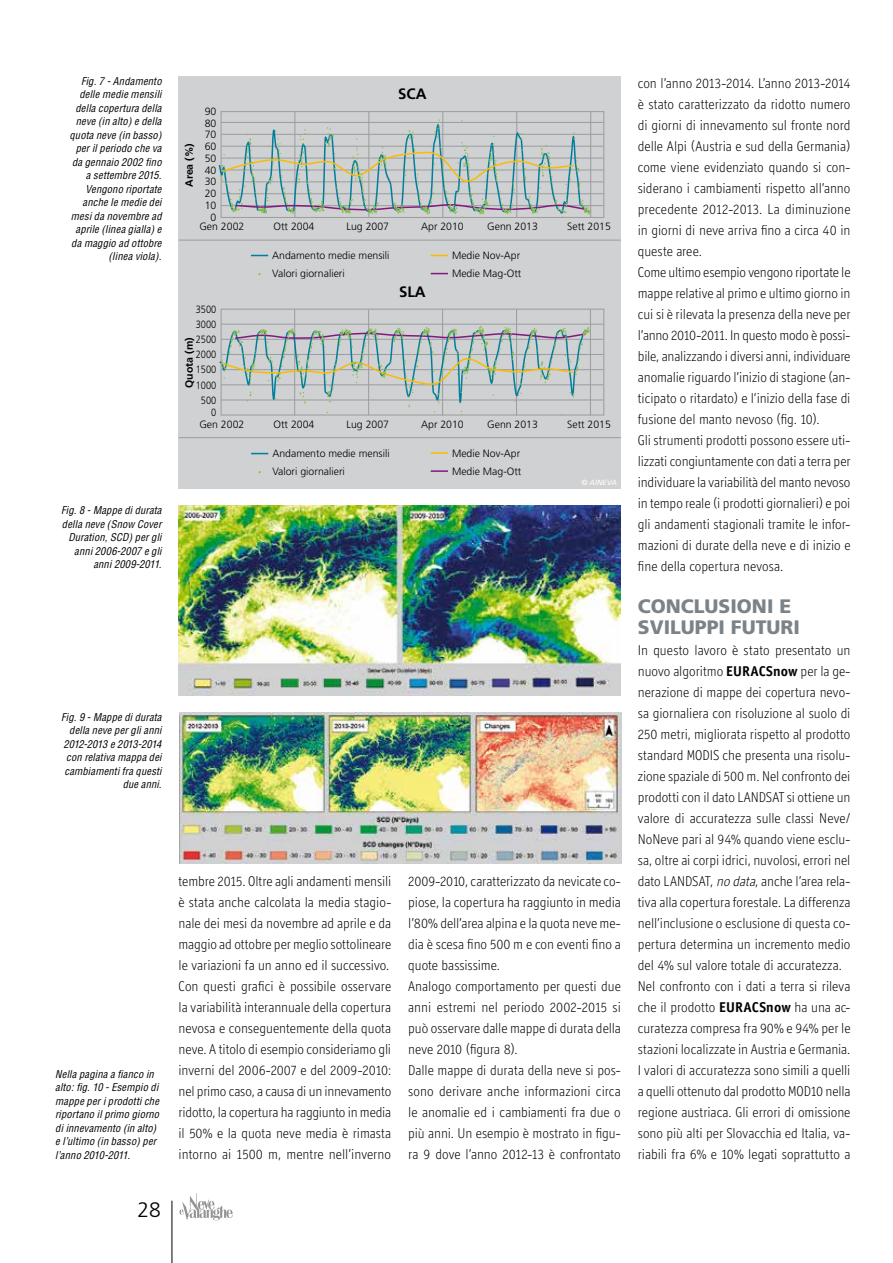
<style>
.page{position:relative;width:893px;height:1263px;background:#fff}
.page>*{position:absolute;margin:0;border:0;box-sizing:border-box;transform-origin:0 0}
.t1{font:300 21px "Frutiger";color:#000}
.t2{font:900 19.5px/21px "Frutiger";color:#7c8388}
.t3{font:700 15px "Frutiger";color:#000}
.t4{font:300 14.25px/21px "Officina Display ITC";color:#000}
.t5{font:italic condensed 10.5px/13.5px "Helvetica";letter-spacing:.015em;color:#000;text-align:right}
.t6{font:300 10.5px/11.7px "Frutiger";color:#000}
.t7{font:300 10.5px/15.1px "Frutiger";color:#000;text-align:center;scale:.88 1}
.t8{font:700 10.5px "Frutiger";color:#000}
.t9{font:italic 7.5px "Frutiger";color:#fff}
.s1{font-family:"Officina Sans";font-weight:700}
.s2{font-style:italic}
</style>
<div class="page">
<div style="left:179px;top:77px;width:442px;height:214px;background:#d0d1d2"></div>
<div style="left:221px;top:111px;width:383px;height:107px;border:1px solid #9c9e9f"></div>
<hr style="left:179px;top:240px;width:442px;height:1px;background:#9c9e9f">
<svg style="left:431px;top:255px;width:17px;height:1px"></svg>
<svg style="left:431px;top:273px;width:17px;height:1px"></svg>
<hr style="left:294px;top:112px;width:1px;height:105px;background:#9c9e9f">
<hr style="left:368px;top:112px;width:1px;height:105px;background:#9c9e9f">
<hr style="left:442px;top:112px;width:1px;height:105px;background:#9c9e9f">
<hr style="left:516px;top:112px;width:1px;height:105px;background:#9c9e9f">
<hr style="left:590px;top:112px;width:1px;height:105px;background:#9c9e9f">
<hr style="left:221px;top:205px;width:383px;height:1px;background:#9c9e9f">
<hr style="left:221px;top:193px;width:383px;height:1px;background:#9c9e9f">
<hr style="left:221px;top:181px;width:383px;height:1px;background:#9c9e9f">
<hr style="left:221px;top:169px;width:383px;height:1px;background:#9c9e9f">
<hr style="left:221px;top:158px;width:383px;height:1px;background:#9c9e9f">
<hr style="left:221px;top:146px;width:383px;height:1px;background:#9c9e9f">
<hr style="left:221px;top:134px;width:383px;height:1px;background:#9c9e9f">
<hr style="left:221px;top:122px;width:383px;height:1px;background:#9c9e9f">
<svg style="left:218px;top:119px;width:373px;height:99px"></svg>
<svg style="left:251px;top:255px;width:17px;height:1px"></svg>
<div style="left:179px;top:280px;width:442px;height:209px;background:#d0d1d2"></div>
<hr style="left:294px;top:309px;width:1px;height:106px;background:#9c9e9f">
<hr style="left:368px;top:309px;width:1px;height:106px;background:#9c9e9f">
<hr style="left:442px;top:309px;width:1px;height:106px;background:#9c9e9f">
<hr style="left:516px;top:309px;width:1px;height:106px;background:#9c9e9f">
<hr style="left:590px;top:309px;width:1px;height:106px;background:#9c9e9f">
<hr style="left:221px;top:399px;width:382px;height:1px;background:#9c9e9f">
<hr style="left:221px;top:384px;width:382px;height:1px;background:#9c9e9f">
<hr style="left:221px;top:369px;width:382px;height:1px;background:#9c9e9f">
<hr style="left:221px;top:354px;width:382px;height:1px;background:#9c9e9f">
<hr style="left:221px;top:339px;width:382px;height:1px;background:#9c9e9f">
<hr style="left:221px;top:324px;width:382px;height:1px;background:#9c9e9f">
<div style="left:221px;top:309px;width:383px;height:106px;border:1px solid #9c9e9f"></div>
<hr style="left:179px;top:437px;width:442px;height:1px;background:#9c9e9f">
<svg style="left:431px;top:452px;width:17px;height:2px"></svg>
<svg style="left:431px;top:470px;width:17px;height:2px"></svg>
<svg style="left:251px;top:453px;width:17px;height:1px"></svg>
<svg style="left:219px;top:326px;width:372px;height:89px"></svg>
<img style="left:179px;top:506px;width:441px;height:190px">
<img style="left:179px;top:712px;width:443px;height:152px">
<hr style="left:172px;top:1201px;width:1px;height:62px;background:#000">
<svg style="left:179px;top:1193px;width:54px;height:27px"></svg>
<p class="t5" style="left:70px;top:74px;width:94px">Fig. 7 - Andamento delle medie mensili della copertura della neve (in alto) e della quota neve (in basso) per il periodo che va da gennaio 2002 fino a settembre 2015.<br>Vengono riportate anche le medie dei mesi da novembre ad aprile (linea gialla) e da maggio ad ottobre (linea viola).</p>
<p class="t5" style="left:61px;top:504px;width:102px">Fig. 8 - Mappe di durata della neve (Snow Cover<br>Duration, SCD) per gli anni 2006-2007 e gli anni 2009-2011.</p>
<p class="t3" style="left:398px;top:85px;width:30px">SCA</p>
<p class="t6" style="left:205px;top:105px;width:13px;text-align:center">90<br>80<br>70<br>60<br>50<br>40<br>30<br>20<br>10<br>0</p>
<p class="t8" style="left:183px;top:187px;width:45px;rotate:-90deg">Area (%)</p>
<p class="t6" style="left:199px;top:220px;width:46px">Gen 2002</p>
<p class="t6" style="left:274px;top:220px;width:42px">Ott 2004</p>
<p class="t6" style="left:346px;top:220px;width:44px">Lug 2007</p>
<p class="t6" style="left:421px;top:220px;width:44px">Apr 2010</p>
<p class="t6" style="left:487px;top:220px;width:52px">Genn 2013</p>
<p class="t6" style="left:567px;top:220px;width:45px">Sett 2015</p>
<p class="t6" style="left:272px;top:246px;width:119px;line-height:18px">Andamento medie mensili<br>Valori giornalieri</p>
<p class="t7" style="left:196px;top:301px;width:25px">3500<br>3000<br>2500<br>2000<br>1500<br>1000<br>500</p>
<p class="t7" style="left:211px;top:405px;width:7px">0</p>
<p class="t6" style="left:452px;top:246px;width:71px;line-height:18px">Medie Nov-Apr<br>Medie Mag-Ott</p>
<p class="t3" style="left:399px;top:283px;width:28px">SLA</p>
<p class="t8" style="left:183px;top:388px;width:52px;rotate:-90deg">Quota (m)</p>
<p class="t6" style="left:199px;top:418px;width:46px">Gen 2002</p>
<p class="t6" style="left:274px;top:418px;width:42px">Ott 2004</p>
<p class="t6" style="left:346px;top:418px;width:44px">Lug 2007</p>
<p class="t6" style="left:421px;top:418px;width:44px">Apr 2010</p>
<p class="t6" style="left:487px;top:418px;width:52px">Genn 2013</p>
<p class="t6" style="left:567px;top:418px;width:45px">Sett 2015</p>
<p class="t6" style="left:272px;top:444px;width:119px;line-height:18px">Andamento medie mensili<br>Valori giornalieri</p>
<p class="t6" style="left:452px;top:444px;width:71px;line-height:18px">Medie Nov-Apr<br>Medie Mag-Ott</p>
<p class="t9" style="left:581px;top:478px;width:37px">© AINEVA</p>
<p class="t5" style="left:61px;top:710px;width:102px">Fig. 9 - Mappe di durata della neve per gli anni<br>2012-2013 e 2013-2014 con relativa mappa dei cambiamenti fra questi due anni.</p>
<p class="t5" style="left:55px;top:1067px;width:105px;text-align:left">Nella pagina a fianco in alto: fig. 10 - Esempio di mappe per i prodotti che riportano il primo giorno di innevamento (in alto) e l’ultimo (in basso) per l’anno 2010-2011.</p>
<h1 class="t1" style="left:138px;top:1198px;width:25px">28</h1>
<p class="t4" style="left:179px;top:871px;width:214px">tembre 2015. Oltre agli andamenti mensili è stata anche calcolata la media stagio&shy;nale dei mesi da novembre ad aprile e da maggio ad ottobre per meglio sottolineare le variazioni fa un anno ed il successivo.<br>Con questi grafici è possibile osservare la variabilità interannuale della copertura nevosa e conseguentemente della quota neve. A titolo di esempio consideriamo gli inverni del 2006-2007 e del 2009-2010: nel primo caso, a causa di un innevamento ridotto, la copertura ha raggiunto in media il 50% e la quota neve media è rimasta intorno ai 1500 m, mentre nell’inverno</p>
<p class="t4" style="left:408px;top:871px;width:214px">2009-2010, caratterizzato da nevicate co&shy;piose, la copertura ha raggiunto in media l’80% dell’area alpina e la quota neve me&shy;dia è scesa fino 500 m e con eventi fino a quote bassissime.<br>Analogo comportamento per questi due anni estremi nel periodo 2002-2015 si può osservare dalle mappe di durata della neve 2010 (figura 8).<br>Dalle mappe di durata della neve si pos&shy;sono derivare anche informazioni circa le anomalie ed i cambiamenti fra due o più anni. Un esempio è mostrato in figu&shy;ra 9 dove l’anno 2012-13 è confrontato</p>
<p class="t4" style="left:638px;top:72px;width:214px">con l’anno 2013-2014. L’anno 2013-2014 è stato caratterizzato da ridotto numero di giorni di innevamento sul fronte nord delle Alpi (Austria e sud della Germania) come viene evidenziato quando si con&shy;siderano i cambiamenti rispetto all’anno precedente 2012-2013. La diminuzione in giorni di neve arriva fino a circa 40 in queste aree.<br>Come ultimo esempio vengono riportate le mappe relative al primo e ultimo giorno in cui si è rilevata la presenza della neve per l’anno 2010-2011. In questo modo è possi&shy;bile, analizzando i diversi anni, individuare anomalie riguardo l’inizio di stagione (an&shy;ticipato o ritardato) e l’inizio della fase di fusione del manto nevoso (fig. 10).<br>Gli strumenti prodotti possono essere uti&shy;lizzati congiuntamente con dati a terra per individuare la variabilità del manto nevoso in tempo reale (i prodotti giornalieri) e poi gli andamenti stagionali tramite le infor&shy;mazioni di durate della neve e di inizio e fine della copertura nevosa.</p>
<h2 class="t2" style="left:638px;top:595px;width:163px">CONCLUSIONI E<br>SVILUPPI FUTURI</h2>
<p class="t4" style="left:638px;top:639px;width:214px">In questo lavoro è stato presentato un nuovo algoritmo <span class="s1">EURACSnow</span> per la ge&shy;nerazione di mappe dei copertura nevo&shy;sa giornaliera con risoluzione al suolo di 250 metri, migliorata rispetto al prodotto standard MODIS che presenta una risolu&shy;zione spaziale di 500 m. Nel confronto dei prodotti con il dato LANDSAT si ottiene un valore di accuratezza sulle classi Neve/ NoNeve pari al 94% quando viene esclu&shy;sa, oltre ai corpi idrici, nuvolosi, errori nel dato LANDSAT, <span class="s2">no data</span>, anche l’area rela&shy;tiva alla copertura forestale. La differenza nell’inclusione o esclusione di questa co&shy;pertura determina un incremento medio del 4% sul valore totale di accuratezza.<br>Nel confronto con i dati a terra si rileva che il prodotto <span class="s1">EURACSnow</span> ha una ac&shy;curatezza compresa fra 90% e 94% per le stazioni localizzate in Austria e Germania.<br>I valori di accuratezza sono simili a quelli a quelli ottenuto dal prodotto MOD10 nella regione austriaca. Gli errori di omissione sono più alti per Slovacchia ed Italia, va&shy;riabili fra 6% e 10% legati soprattutto a</p>
</div>
